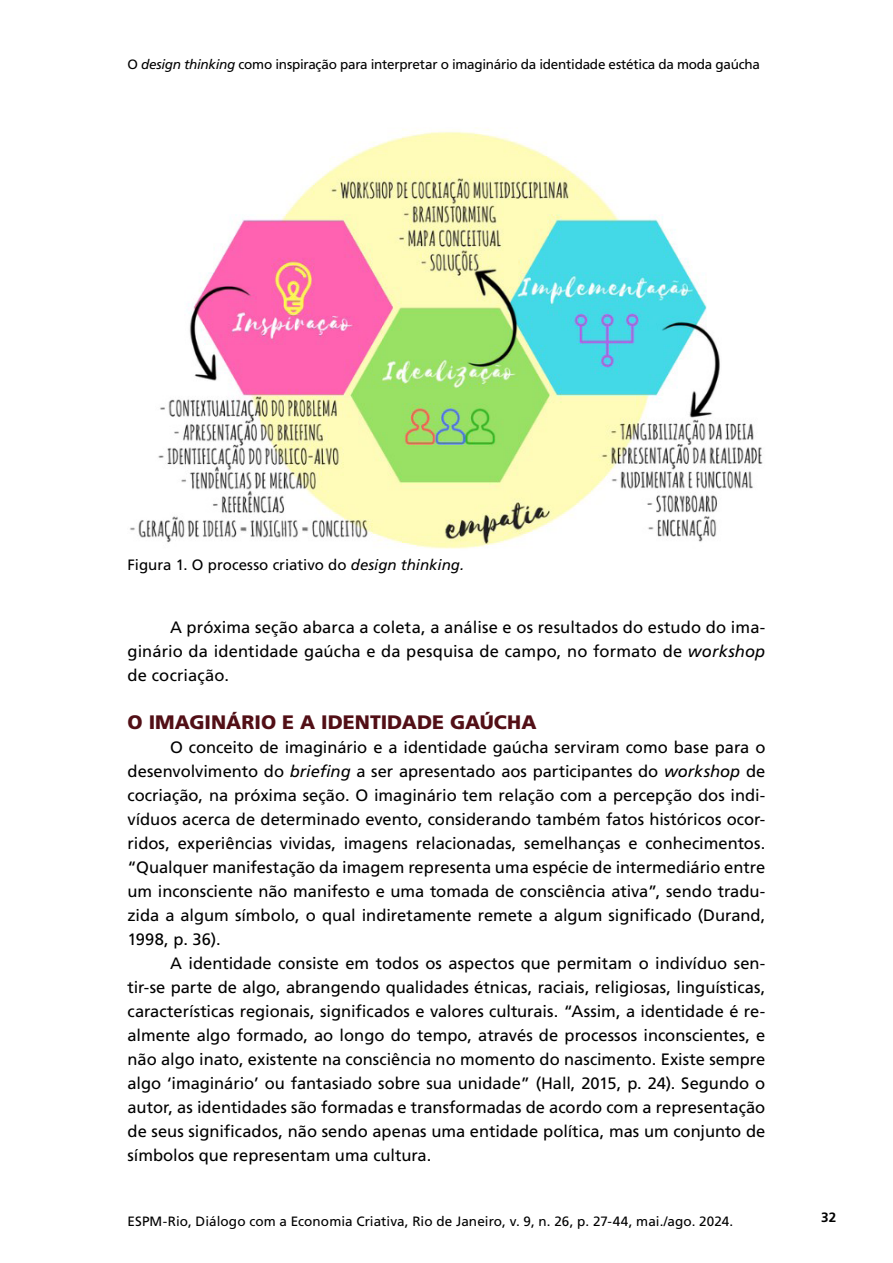
<style>
.page{position:relative;width:893px;height:1263px;background:#fff}
.page>*{position:absolute;margin:0;border:0;box-sizing:border-box;transform-origin:0 0}
.t1{font:900 19.5px "Frutiger LT Std";color:#520f16}
.t2{font:16.5px/24px "Frutiger LT Std";letter-spacing:.005em;color:#000;text-align:justify}
.t3{font:15px "Frutiger LT Std";color:#000}
.t4{font:13.5px "Frutiger LT Std";letter-spacing:-.01em;color:#000}
.t5{font:700 13.5px "Frutiger LT Std";color:#000}
.s1{font-style:italic}
</style>
<div class="page">
<img style="left:130px;top:129px;width:633px;height:420px">
<p class="t4" style="left:128px;top:56px;width:634px">O <span class="s1">design thinking</span> como inspiração para interpretar o imaginário da identidade estética da moda gaúcha</p>
<p class="t3" style="left:128px;top:556px;width:338px">Figura 1. O processo criativo do <span class="s1">design thinking.</span></p>
<p class="t2" style="left:128px;top:615px;width:639px;text-indent:43px">A próxima seção abarca a coleta, a análise e os resultados do estudo do ima&shy;ginário da identidade gaúcha e da pesquisa de campo, no formato de <span class="s1">workshop </span>de cocriação.</p>
<p class="t1" style="left:128px;top:710px;width:410px">O IMAGINÁRIO E A IDENTIDADE GAÚCHA</p>
<p class="t2" style="left:128px;top:735px;width:639px;text-indent:43px">O conceito de imaginário e a identidade gaúcha serviram como base para o desenvolvimento do <span class="s1">briefing</span> a ser apresentado aos participantes do <span class="s1">workshop</span> de cocriação, na próxima seção. O imaginário tem relação com a percepção dos indi&shy;víduos acerca de determinado evento, considerando também fatos históricos ocor&shy;ridos, experiências vividas, imagens relacionadas, semelhanças e conhecimentos. “Qualquer manifestação da imagem representa uma espécie de intermediário entre um inconsciente não manifesto e uma tomada de consciência ativa”, sendo tradu&shy;zida a algum símbolo, o qual indiretamente remete a algum significado (Durand, 1998, p. 36).</p>
<p class="t2" style="left:128px;top:951px;width:639px;text-indent:43px">A identidade consiste em todos os aspectos que permitam o indivíduo sen&shy;tir-se parte de algo, abrangendo qualidades étnicas, raciais, religiosas, linguísticas, características regionais, significados e valores culturais. “Assim, a identidade é re&shy;almente algo formado, ao longo do tempo, através de processos inconscientes, e não algo inato, existente na consciência no momento do nascimento. Existe sempre algo ‘imaginário’ ou fantasiado sobre sua unidade” (Hall, 2015, p. 24). Segundo o autor, as identidades são formadas e transformadas de acordo com a representação de seus significados, não sendo apenas uma entidade política, mas um conjunto de símbolos que representam uma cultura.</p>
<p class="t4" style="left:128px;top:1213px;width:607px">ESPM-Rio, Diálogo com a Economia Criativa, Rio de Janeiro, v. 9, n. 26, p. 27-44, mai./ago. 2024.</p>
<p class="t5" style="left:821px;top:1209px;width:17px">32</p>
</div>
